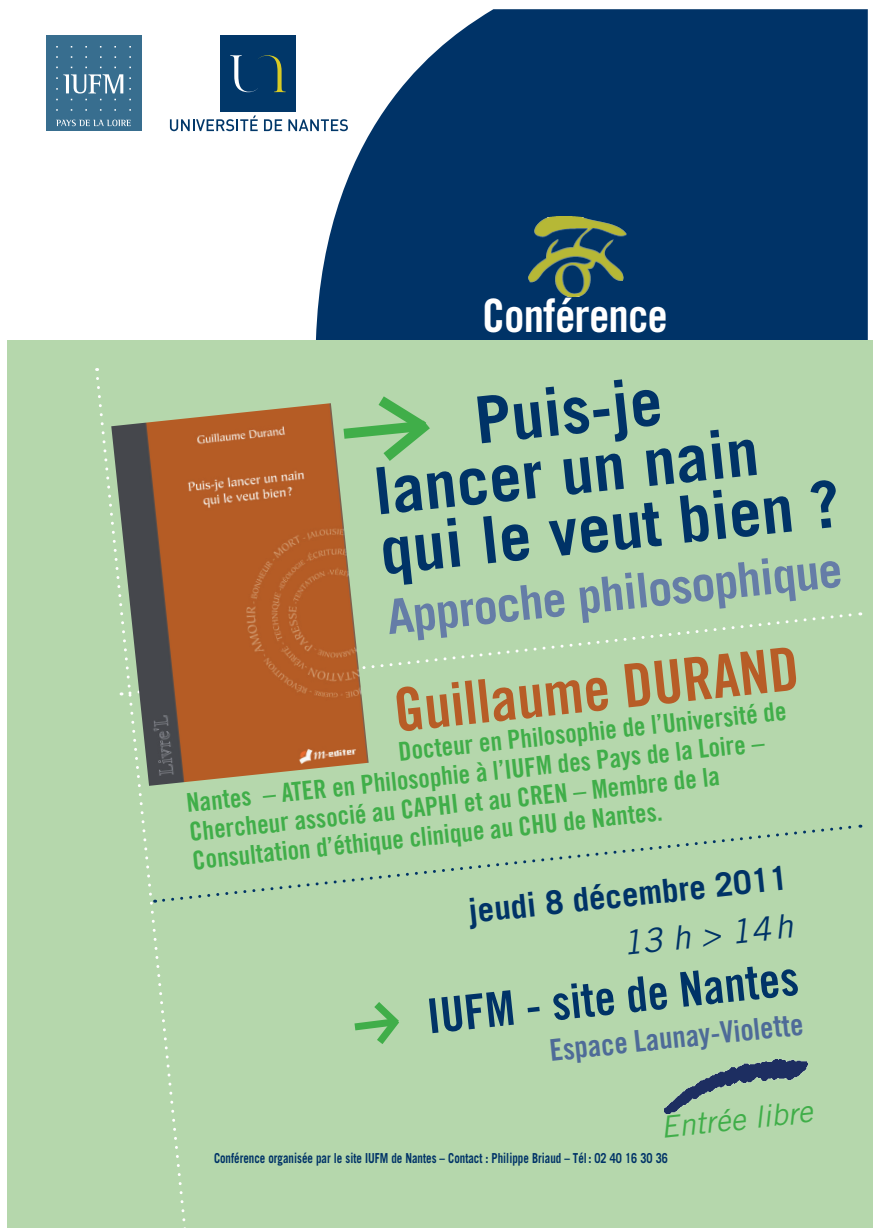
<style>
.page{position:relative;width:882px;height:1231px;background:#fff}
.page>*{position:absolute;margin:0;border:0;box-sizing:border-box;transform-origin:0 0}
.t1{font:700 65px/60px "Trade Gothic";color:#003367}
.t2{font:60px "Trade Gothic Bold Cond Twenty";color:#b75d27}
.t3{font:700 48px "Trade Gothic";color:#657da7}
.t4{font:48px "Trade Gothic Bold Cond Twenty";color:#003367}
.t5{font:46px "Trade Gothic Bold Cond Twenty";letter-spacing:-.02em;color:#fff}
.t6{font:700 33px "Trade Gothic";color:#003367}
.t7{font:italic 33px "Trade Gothic";color:#003367}
.t8{font:30px "Trade Gothic Bold Cond Twenty";color:#4e6b98}
.t9{font:italic 30px "Trade Gothic";color:#40ae49}
.t10{font:26px/29px "Trade Gothic Bold Cond Twenty";color:#40ae49}
.t11{font:700 13.8px "Trade Gothic";color:#003367;scale:.8 1}
</style>
<div class="page">
<svg style="left:316px;top:9px;width:551px;height:331px;background:#184675"></svg>
<div style="left:8px;top:340px;width:864px;height:887px;background:#b5d7ac"></div>
<svg style="left:368px;top:396px;width:62px;height:65px"></svg>
<svg style="left:371px;top:613px;width:481px;height:55px"></svg>
<svg style="left:94px;top:377px;width:94px;height:851px"></svg>
<svg style="left:160px;top:823px;width:692px;height:80px"></svg>
<svg style="left:354px;top:1002px;width:45px;height:42px"></svg>
<img style="left:527px;top:216px;width:99px;height:80px">
<img style="left:664px;top:1059px;width:143px;height:54px">
<div style="left:46px;top:35px;width:96px;height:96px;background:#386e8f"></div>
<svg style="left:56px;top:74px;width:67px;height:19px"></svg>
<hr style="left:66px;top:78px;width:3px;height:15px;background:#fff">
<svg style="left:56px;top:120px;width:75px;height:6px"></svg>
<div style="left:220px;top:35px;width:76px;height:77px;background:#013769"></div>
<svg style="left:230px;top:55px;width:56px;height:37px"></svg>
<svg style="left:170px;top:115px;width:88px;height:16px"></svg>
<svg style="left:264px;top:119px;width:18px;height:12px"></svg>
<svg style="left:288px;top:119px;width:60px;height:12px"></svg>
<img style="left:111px;top:403px;width:257px;height:382px">
<h3 class="t5" style="left:482px;top:288px;width:187px">Conférence</h3>
<h1 class="t1" style="left:364px;top:401px;width:464px;text-indent:108px;rotate:-6deg">Puis-je lancer un nain qui le veut bien ?</h1>
<h3 class="t3" style="left:384px;top:587px;width:459px;rotate:-6deg">Approche philosophique</h3>
<h2 class="t2" style="left:390px;top:674px;width:405px;rotate:-6deg">Guillaume durand</h2>
<p class="t10" style="left:182px;top:759px;width:607px;text-indent:216px;rotate:-6deg">Docteur en Philosophie de l’Université de Nantes – ATER en Philosophie à l’IUFM des Pays de la Loire – Chercheur associé au CAPHI et au CREN – Membre de la Consultation d’éthique clinique au CHU de Nantes.</p>
<p class="t6" style="left:466px;top:891px;width:322px;rotate:-6deg">jeudi 8 décembre 2011</p>
<p class="t7" style="left:620px;top:923px;width:173px;rotate:-6deg">13 h &gt; 14h</p>
<h3 class="t4" style="left:424px;top:987px;width:375px;rotate:-6deg">IUFM - site de Nantes</h3>
<p class="t8" style="left:548px;top:1032px;width:256px;rotate:-6deg">Espace Launay-Violette</p>
<p class="t9" style="left:658px;top:1109px;width:154px;rotate:-6deg">Entrée libre</p>
<p class="t11" style="left:214px;top:1149px;width:569px">Conférence organisée par le site IUFM de Nantes – Contact : Philippe Briaud – Tél: 02 40 16 30 36</p>
</div>
